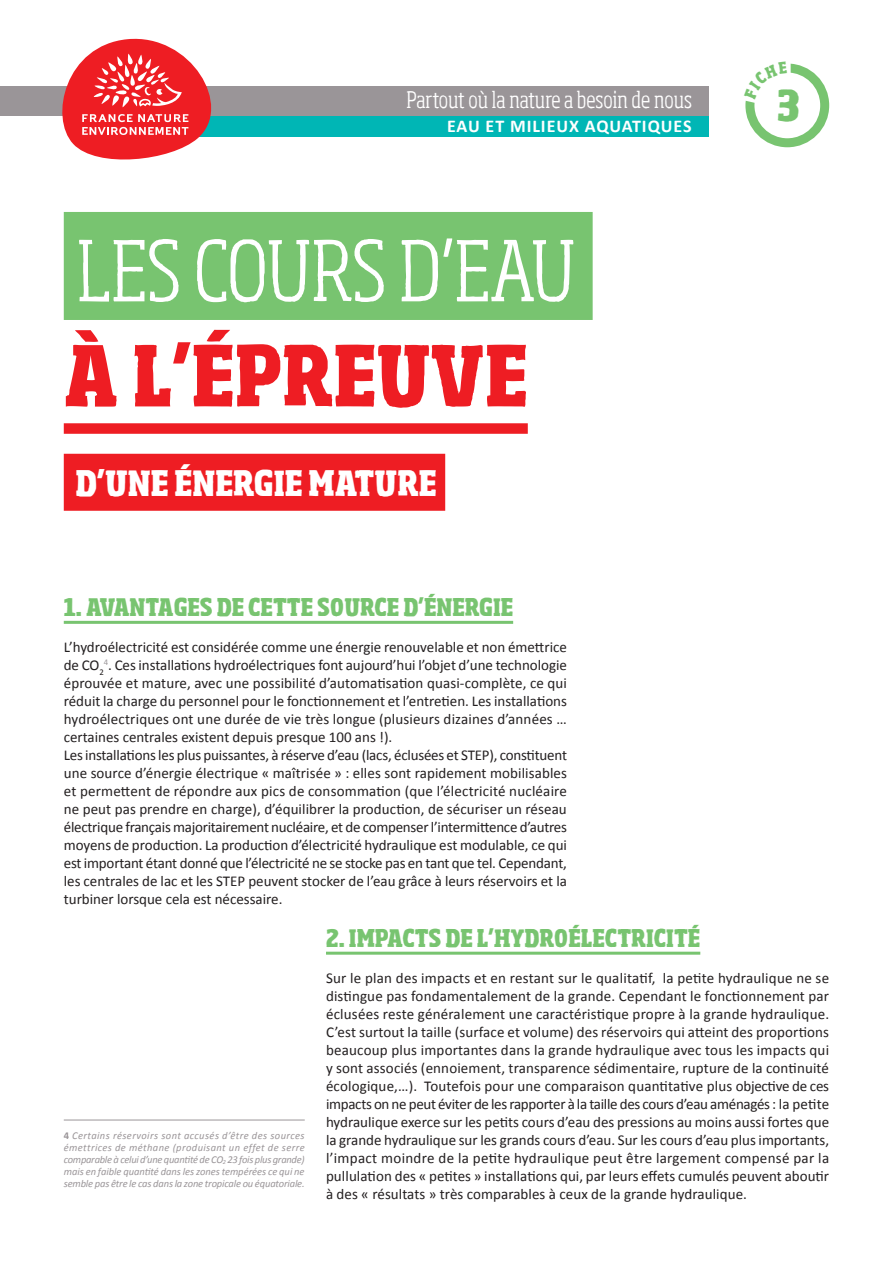
<style>
.page{position:relative;width:893px;height:1263px;background:#fff}
.page>*{position:absolute;margin:0;border:0;box-sizing:border-box;transform-origin:0 0}
.texte_courant{font:300 condensed 82.5px "Sohoma";letter-spacing:-.005em;color:#fff}
.texte_courant-2{font:800 condensed 82.5px "Sohoma";color:#ee1d23}
.texte_courant-3{font:800 condensed 42px "Sohoma";color:#78c470}
.texte_courant-4{font:800 condensed 34.5px "Sohoma";color:#fff}
.texte_courant-5{font:800 condensed 24px "Sohoma";color:#78c470}
.t1{font:300 condensed 22.5px "Sohoma";color:#fff}
.t2{font:700 18px "Calibri";letter-spacing:.05em;color:#fff}
.texte_courant-6{font:15px/18px "Calibri";color:#231f20;text-align:justify}
.note_de_bas_de_page{font:italic 10.5px/12px "Calibri";letter-spacing:-.015em;color:#9a9598;text-align:justify}
.s1{font-weight:700;font-style:normal}
.s2{font-size:6.15px}
</style>
<div class="page">
<div style="left:99px;top:113px;width:610px;height:24px;background:#00b6b5"></div>
<div style="left:0;top:86px;width:709px;height:29px;background:#9a9598"></div>
<svg style="left:49px;top:38px;width:186px;height:122px"></svg>
<div style="left:64px;top:212px;width:529px;height:108px;background:#78c470"></div>
<div style="left:64px;top:423px;width:464px;height:11px;background:#ee1d23"></div>
<div style="left:64px;top:454px;width:381px;height:57px;background:#ee1d23"></div>
<div style="left:745px;top:64px;width:84px;height:83px;border:9px solid #78c470;border-radius:50%"></div>
<hr style="left:64px;top:621px;width:449px;height:3px;background:#78c470">
<hr style="left:326px;top:952px;width:374px;height:3px;background:#78c470">
<hr style="left:64px;top:1120px;width:241px;height:1px;background:#9a9598">
<svg style="left:745px;top:63px;width:46px;height:41px"></svg>
<h3 class="t1" style="left:406px;top:85px;width:287px">Partout où la nature a besoin de nous</h3>
<p class="t2" style="left:447px;top:115px;width:246px">EAU ET MILIEUX AQUATIQUES</p>
<p class="texte_courant" style="left:77px;top:218px;width:500px">LES COURS D’EAU</p>
<p class="texte_courant-2" style="left:64px;top:329px;width:465px">À L’ÉPREUVE</p>
<p class="texte_courant-4" style="left:76px;top:464px;width:363px">D’UNE ÉNERGIE MATURE</p>
<p class="texte_courant-3" style="left:777px;top:81px;width:24px">3</p>
<p class="texte_courant-5" style="left:64px;top:594px;width:451px">1. AVANTAGES DE CETTE SOURCE D’ÉNERGIE</p>
<p class="texte_courant-6" style="left:64px;top:638px;width:505px">L’hydroélectricité est considérée comme une énergie renouvelable et non émettrice de CO<sub>2</sub><sup>4</sup>. Ces installations hydroélectriques font aujourd’hui l’objet d’une technologie éprouvée et mature, avec une possibilité d’automatisation quasi-complète, ce qui réduit la charge du personnel pour le fonctionnement et l’entretien. Les installations hydroélectriques ont une durée de vie très longue (plusieurs dizaines d’années … certaines centrales existent depuis presque 100 ans !).</p>
<p class="texte_courant-6" style="left:64px;top:746px;width:505px">Les installations les plus puissantes, à réserve d’eau (lacs, éclusées et STEP), constituent une source d’énergie électrique « maîtrisée » : elles sont rapidement mobilisables et permettent de répondre aux pics de consommation (que l’électricité nucléaire ne peut pas prendre en charge), d’équilibrer la production, de sécuriser un réseau électrique français majoritairement nucléaire, et de compenser l’intermittence d’autres moyens de production. La production d’électricité hydraulique est modulable, ce qui est important étant donné que l’électricité ne se stocke pas en tant que tel. Cependant, les centrales de lac et les STEP peuvent stocker de l’eau grâce à leurs réservoirs et la turbiner lorsque cela est nécessaire.</p>
<p class="texte_courant-5" style="left:326px;top:925px;width:376px">2. IMPACTS DE L’HYDROÉLECTRICITÉ</p>
<p class="texte_courant-6" style="left:326px;top:969px;width:505px">Sur le plan des impacts et en restant sur le qualitatif, la petite hydraulique ne se distingue pas fondamentalement de la grande. Cependant le fonctionnement par éclusées reste généralement une caractéristique propre à la grande hydraulique.<br>C’est surtout la taille (surface et volume) des réservoirs qui atteint des proportions beaucoup plus importantes dans la grande hydraulique avec tous les impacts qui y sont associés (ennoiement, transparence sédimentaire, rupture de la continuité écologique,…). Toutefois pour une comparaison quantitative plus objective de ces impacts on ne peut éviter de les rapporter à la taille des cours d’eau aménagés : la petite hydraulique exerce sur les petits cours d’eau des pressions au moins aussi fortes que la grande hydraulique sur les grands cours d’eau. Sur les cours d’eau plus importants, l’impact moindre de la petite hydraulique peut être largement compensé par la pullulation des « petites » installations qui, par leurs effets cumulés peuvent aboutir à des « résultats » très comparables à ceux de la grande hydraulique.</p>
<p class="note_de_bas_de_page" style="left:64px;top:1129px;width:242px"><span class="s1">4</span> Certains réservoirs sont accusés d’être des sources émettrices de méthane (produisant un effet de serre comparable à celui d’une quantité de CO<span class="s2">2</span> 23 fois plus grande) mais en faible quantité dans les zones tempérées ce qui ne semble pas être le cas dans la zone tropicale ou équatoriale.</p>
</div>
